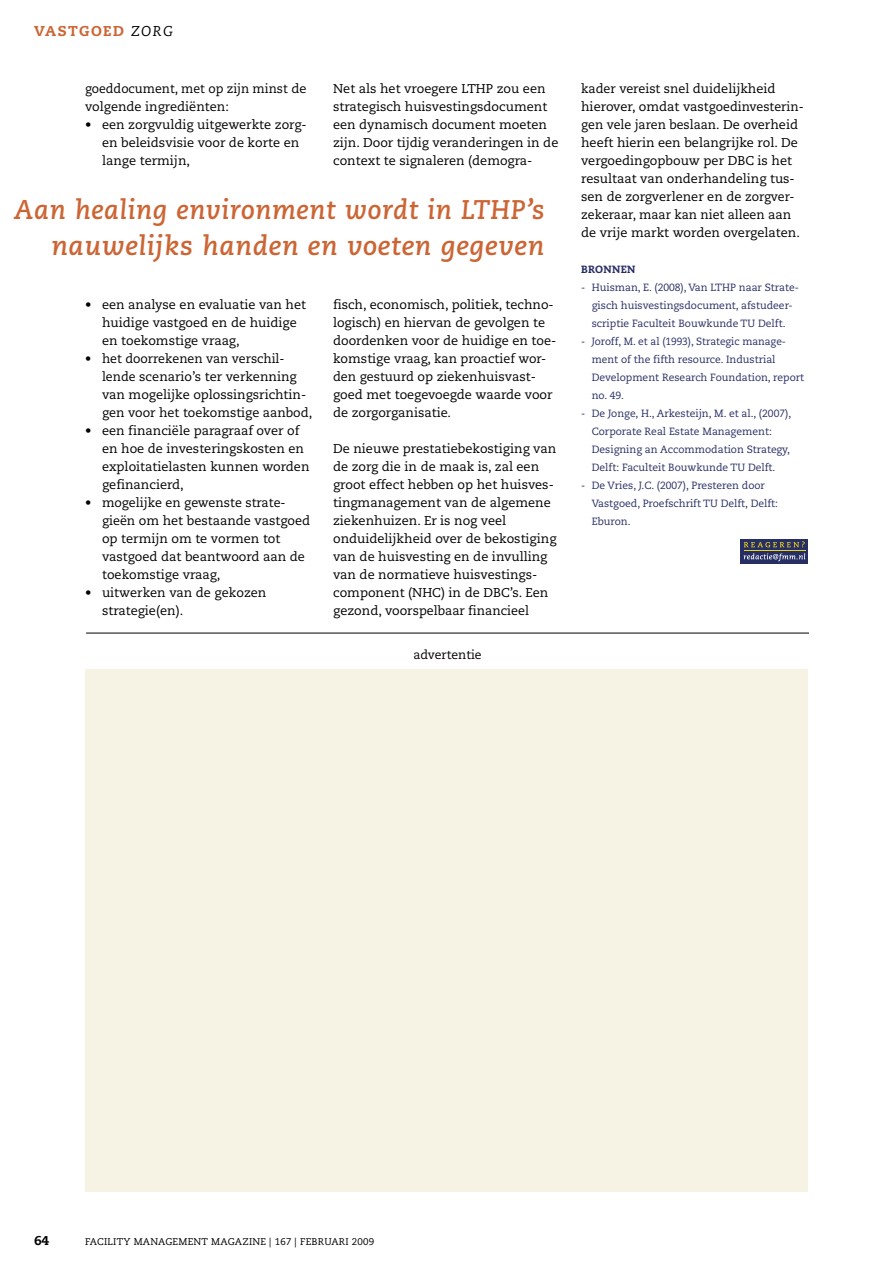
<style>
.page{position:relative;width:893px;height:1263px;background:#fff}
.page>*{position:absolute;margin:0;border:0;box-sizing:border-box;transform-origin:0 0}
.t1{font:italic 700 27px/36px "Caecilia";letter-spacing:.025em;color:#cc6534;text-align:right}
.t2{font:800 14.25px "Caecilia";letter-spacing:.1em;color:#cc6534}
.t3{font:12.75px/18px "Caecilia";color:#000}
.t4{font:12.75px/18px "Caecilia";color:#000;scale:.96 1}
.t5{font:800 12.75px "Caecilia";color:#000}
.t6{font:12.45px "Caecilia";color:#000}
.t7{font:10.5px/18px "Caecilia";color:#272e64}
.t8{font:10.5px/18px "Caecilia";color:#272e64;scale:.96 1}
.t9{font:800 10.5px "Caecilia";letter-spacing:.025em;color:#272e64}
.t10{font:9.75px "Caecilia";letter-spacing:.025em;color:#000}
.s1{font-weight:400;font-style:italic;color:#000}
</style>
<div class="page">
<div style="left:741px;top:539px;width:67px;height:25px;background:#272e64"></div>
<hr style="left:743px;top:550px;width:62px;height:1px;background:#edd41c">
<svg style="left:744px;top:541px;width:61px;height:6px"></svg>
<svg style="left:744px;top:553px;width:61px;height:8px"></svg>
<div style="left:85px;top:669px;width:723px;height:522px;background:#f7f3e4"></div>
<hr style="left:86px;top:633px;width:723px;height:1px;background:#000">
<p class="t2" style="left:34px;top:22px;width:141px">VASTGOED <span class="s1">ZORG</span></p>
<p class="t4" style="left:85px;top:80px;width:232px">goeddocument, met op zijn minst de volgende ingrediënten:</p>
<p class="t3" style="left:102px;top:116px;width:206px;text-indent:-17px">• een zorgvuldig uitgewerkte zorg&shy;en beleidsvisie voor de korte en lange termijn,</p>
<p class="t3" style="left:333px;top:80px;width:227px">Net als het vroegere LTHP zou een strategisch huisvestingsdocument een dynamisch document moeten zijn. Door tijdig veranderingen in de context te signaleren (demogra-</p>
<h1 class="t1" style="left:14px;top:192px;width:532px">Aan healing environment wordt in LTHP’s nauwelijks handen en voeten gegeven</h1>
<p class="t3" style="left:102px;top:296px;width:206px;text-indent:-17px">• een analyse en evaluatie van het huidige vastgoed en de huidige en toekomstige vraag,</p>
<p class="t3" style="left:102px;top:350px;width:212px;text-indent:-17px">• het doorrekenen van verschil&shy;lende scenario’s ter verkenning van mogelijke oplossingsrichtin&shy;gen voor het toekomstige aanbod,</p>
<p class="t3" style="left:102px;top:422px;width:209px;text-indent:-17px">• een financiële paragraaf over of en hoe de investeringskosten en exploitatielasten kunnen worden gefinancierd,</p>
<p class="t3" style="left:102px;top:494px;width:210px;text-indent:-17px">• mogelijke en gewenste strate&shy;gieën om het bestaande vastgoed op termijn om te vormen tot vastgoed dat beantwoord aan de toekomstige vraag,</p>
<p class="t3" style="left:102px;top:584px;width:166px;text-indent:-17px">• uitwerken van de gekozen strategie(en).</p>
<p class="t3" style="left:333px;top:296px;width:225px">fisch, economisch, politiek, techno&shy;logisch) en hiervan de gevolgen te doordenken voor de huidige en toe&shy;komstige vraag, kan proactief wor&shy;den gestuurd op ziekenhuisvast&shy;goed met toegevoegde waarde voor de zorgorganisatie.</p>
<p class="t3" style="left:333px;top:440px;width:225px">De nieuwe prestatiebekostiging van de zorg die in de maak is, zal een groot effect hebben op het huisves&shy;tingmanagement van de algemene ziekenhuizen. Er is nog veel onduidelijkheid over de bekostiging van de huisvesting en de invulling van de normatieve huisvestings&shy;component (NHC) in de DBC’s. Een gezond, voorspelbaar financieel</p>
<p class="t6" style="left:413px;top:647px;width:70px">advertentie</p>
<p class="t3" style="left:581px;top:80px;width:224px">kader vereist snel duidelijkheid hierover, omdat vastgoedinvesterin&shy;gen vele jaren beslaan. De overheid heeft hierin een belangrijke rol. De vergoedingopbouw per DBC is het resultaat van onderhandeling tus&shy;sen de zorgverlener en de zorgver&shy;zekeraar, maar kan niet alleen aan de vrije markt worden overgelaten.</p>
<p class="t9" style="left:581px;top:263px;width:56px">BRONNEN</p>
<p class="t7" style="left:581px;top:279px;width:219px;text-align:center">- Huisman, E. (2008), Van LTHP naar Strate&shy;gisch huisvestingsdocument, afstudeer&shy;scriptie Faculteit Bouwkunde TU Delft.</p>
<p class="t8" style="left:592px;top:333px;width:223px;text-indent:-11px">- Joroff, M. et al (1993), Strategic manage&shy;ment of the fifth resource. Industrial Development Research Foundation, report no. 49.</p>
<p class="t7" style="left:592px;top:405px;width:201px;text-indent:-11px">- De Jonge, H., Arkesteijn, M. et al., (2007), Corporate Real Estate Management:<br>Designing an Accommodation Strategy, Delft: Faculteit Bouwkunde TU Delft.</p>
<p class="t7" style="left:592px;top:477px;width:188px;text-indent:-11px">- De Vries, J.C. (2007), Presteren door<br>Vastgoed, Proefschrift TU Delft, Delft:<br>Eburon.</p>
<p class="t5" style="left:34px;top:1233px;width:16px">64</p>
<p class="t10" style="left:85px;top:1236px;width:291px">FACILITY MANAGEMENT MAGAZINE | 167 | FEBRUARI 2009</p>
</div>
